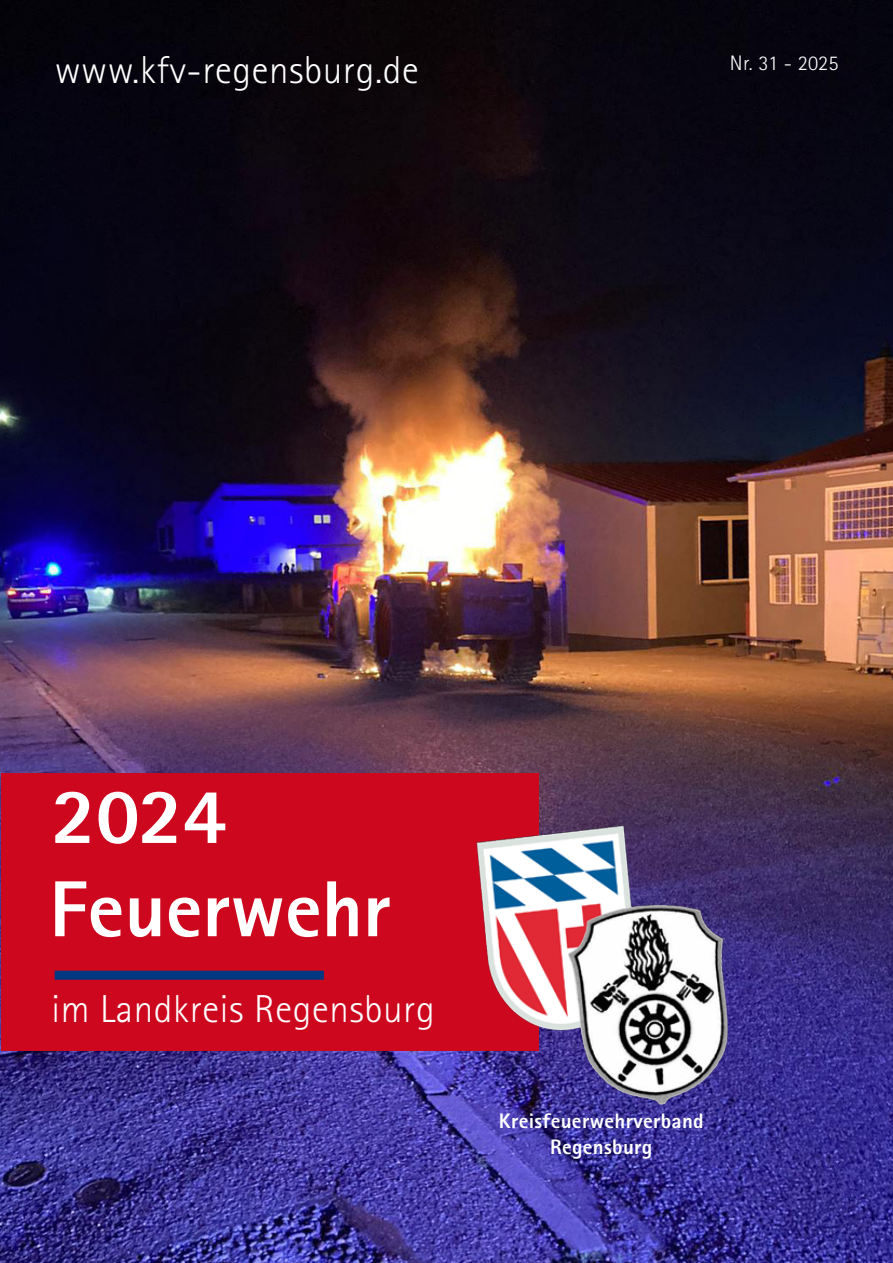
<style>
.page{position:relative;width:893px;height:1263px;background:#fff}
.page>*{position:absolute;margin:0;border:0;box-sizing:border-box;transform-origin:0 0}
.t1{font:800 79.5px "Rotis Sans Serif Std";color:#fff}
.t2{font:300 39px "Rotis Sans Serif Std";letter-spacing:.015em;color:#fff}
.t3{font:800 21px/25.2px "Rotis Sans Serif Std";letter-spacing:.015em;color:#fff;text-align:center}
.t4{font:300 21px "Rotis Sans Serif Std";letter-spacing:.015em;color:#fff}
</style>
<div class="page">
<img style="left:1px;top:0;width:892px;height:1263px">
<div style="left:1px;top:773px;width:538px;height:278px;background:#cd071e"></div>
<div style="left:55px;top:971px;width:269px;height:9px;background:#003882"></div>
<img style="left:473px;top:822px;width:257px;height:283px">
<p class="t2" style="left:55px;top:47px;width:366px">www.kfv-regensburg.de</p>
<p class="t4" style="left:730px;top:51px;width:110px">Nr. 31 - 2025</p>
<h1 class="t1" style="left:51px;top:765px;width:177px">2024</h1>
<h1 class="t1" style="left:49px;top:859px;width:343px">Feuerwehr</h1>
<p class="t2" style="left:51px;top:986px;width:385px">im Landkreis Regensburg</p>
<p class="t3" style="left:499px;top:1108px;width:207px">Kreisfeuerwehrverband<br>Regensburg</p>
</div>
